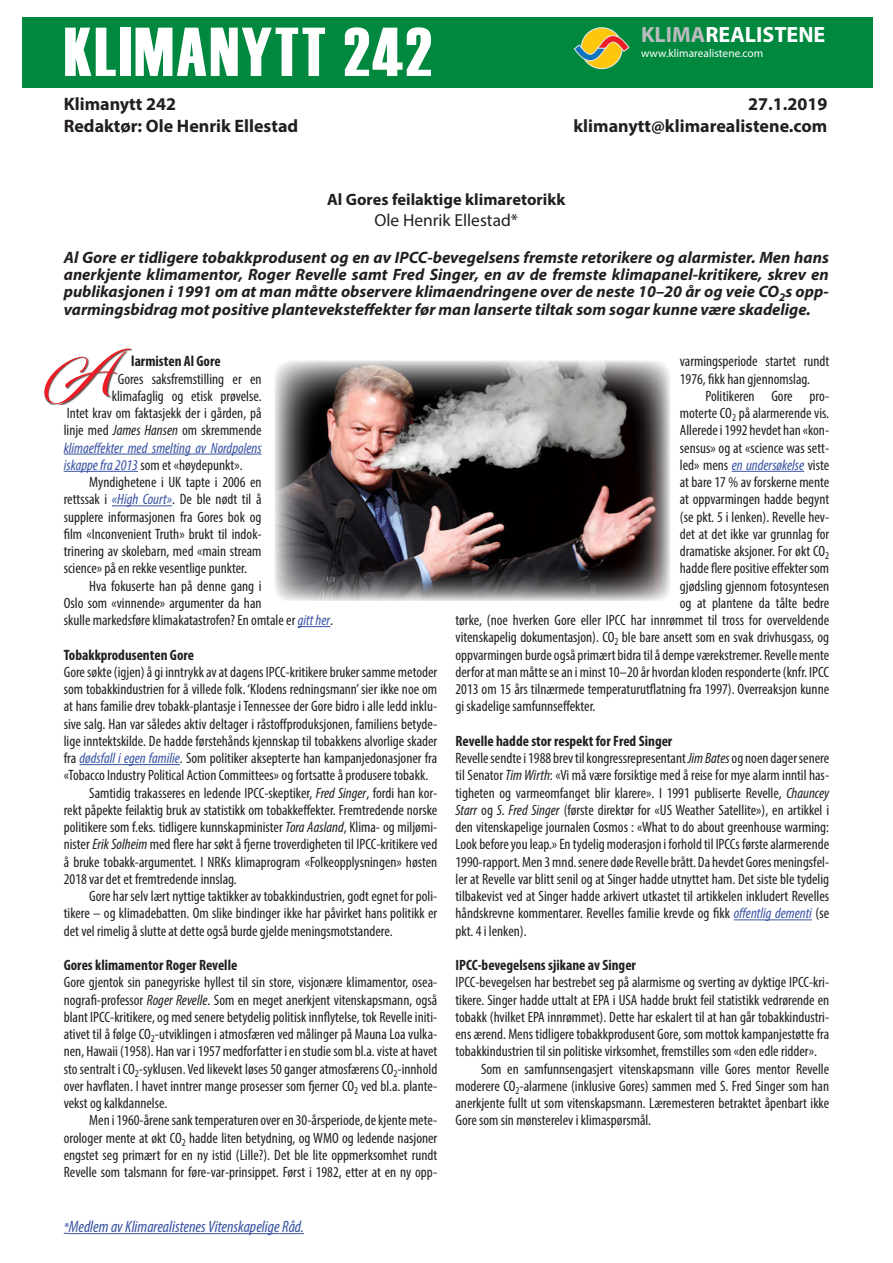
<style>
.page{position:relative;width:893px;height:1263px;background:#fff}
.page>*{position:absolute;margin:0;border:0;box-sizing:border-box;transform-origin:0 0}
.t1{font:69px "Haettenschweiler";letter-spacing:.04em;color:#fff}
.t2{font:700 22.05px "Myriad Pro";color:#fff}
.t3{font:700 18px "Myriad Pro";color:#231f20}
.Forfatter{font:17.4px "Myriad Pro";color:#231f20}
.Ingress{font:italic 700 16.5px/17.2px "Myriad Pro";color:#231f20;text-align:justify}
.t4{font:italic condensed 16.5px "Myriad Pro";color:#3853a3}
.Tittel{font:700 16.5px "Myriad Pro";color:#231f20}
.Tekst{font:condensed 15px/17.2px "Myriad Pro";color:#231f20;text-align:justify}
.Tekst-2{font:700 condensed 15px "Myriad Pro";color:#231f20}
.Tekst-3{font:italic condensed 15px "Myriad Pro";color:#3853a3}
.t5{font:11.4px "Myriad Pro";color:#fff}
.s1{color:#babbbe}
.s2{font-style:italic}
.s3{font-style:italic;color:#3853a3}
.s4{font-style:normal;color:#231f20}
.s5{font-size:13.5px}
</style>
<div class="page">
<div style="left:22px;top:17px;width:851px;height:70px;background:#00883e"></div>
<div style="left:581px;top:28px;width:41px;height:41px;background:#fec70c;border-radius:50%"></div>
<div style="left:581px;top:27px;width:42px;height:42px;border:1px solid #e6e7e9;border-radius:50%"></div>
<svg style="left:574px;top:35px;width:55px;height:35px"></svg>
<hr style="left:69px;top:1233px;width:235px;height:1px;background:#3853a3">
<hr style="left:64px;top:454px;width:198px;height:1px;background:#3853a3">
<hr style="left:64px;top:471px;width:74px;height:1px;background:#3853a3">
<hr style="left:112px;top:505px;width:60px;height:1px;background:#3853a3">
<hr style="left:298px;top:626px;width:32px;height:1px;background:#3853a3">
<hr style="left:80px;top:764px;width:100px;height:1px;background:#3853a3">
<hr style="left:732px;top:471px;width:72px;height:1px;background:#3853a3">
<hr style="left:734px;top:919px;width:78px;height:1px;background:#3853a3">
<img style="left:274px;top:360px;width:396px;height:241px">
<svg style="left:44px;top:349px;width:86px;height:55px"></svg>
<p class="t1" style="left:64px;top:12px;width:369px">KLIMANYTT 242</p>
<p class="t2" style="left:641px;top:20px;width:186px"><span class="s1">KLIMA</span>REALISTENE</p>
<p class="t5" style="left:641px;top:46px;width:124px">www.klimarealistene.com</p>
<p class="t3" style="left:64px;top:92px;width:114px">Klimanytt 242</p>
<p class="t3" style="left:748px;top:92px;width:81px">27.1.2019</p>
<p class="t3" style="left:64px;top:114px;width:236px">Redaktør: Ole Henrik Ellestad</p>
<p class="t3" style="left:573px;top:114px;width:255px">klimanytt@klimarealistene.com</p>
<p class="Tittel" style="left:327px;top:189px;width:240px">Al Gores feilaktige klimaretorikk</p>
<p class="Forfatter" style="left:374px;top:209px;width:145px">Ole Henrik Ellestad*</p>
<p class="Ingress" style="left:64px;top:248px;width:767px">Al Gore er tidligere tobakkprodusent og en av IPCC-bevegelsens fremste retorikere og alarmister. Men hans anerkjente klimamentor, Roger Revelle samt Fred Singer, en av de fremste klimapanel-kritikere, skrev en publikasjonen i 1991 om at man måtte observere klimaendringene over de neste 10–20 år og veie CO<sub>2</sub>s opp&shy;varmingsbidrag mot positive planteveksteffekter før man lanserte tiltak som sogar kunne være skadelige.</p>
<p class="Tekst-2" style="left:131px;top:352px;width:91px">larmisten Al Gore</p>
<p class="Tekst" style="left:118px;top:370px;width:145px">Gores saksfremstilling er en</p>
<p class="Tekst" style="left:112px;top:387px;width:151px">klimafaglig og etisk prøvelse.</p>
<p class="Tekst" style="left:67px;top:404px;width:196px">Intet krav om faktasjekk der i gården, på</p>
<p class="Tekst" style="left:64px;top:421px;width:199px">linje med <span class="s2">James Hansen</span> om skremmende</p>
<p class="Tekst-3" style="left:64px;top:439px;width:199px">klimaeffekter med smelting av Nordpolens</p>
<p class="Tekst" style="left:64px;top:456px;width:180px"><span class="s3">iskappe fra 2013</span> som et «høydepunkt».</p>
<p class="Tekst" style="left:64px;top:473px;width:199px;text-indent:26px">Myndighetene i UK tapte i 2006 en rettssak i <span class="s3">«High Court»</span>. De ble nødt til å supplere informasjonen fra Gores bok og film «Inconvenient Truth» brukt til indok&shy;trinering av skolebarn, med «main stream science» på en rekke vesentlige punkter.</p>
<p class="Tekst" style="left:64px;top:577px;width:271px;text-align:left;text-indent:26px">Hva fokuserte han på denne gang i<br>Oslo som «vinnende» argumenter da han<br>skulle markedsføre klimakatastrofen? En omtale er <span class="s3">gitt her</span>.</p>
<p class="Tekst-2" style="left:64px;top:645px;width:132px">Tobakkprodusenten Gore</p>
<p class="Tekst" style="left:64px;top:663px;width:375px">Gore søkte (igjen) å gi inntrykk av at dagens IPCC-kritikere bruker samme metoder som tobakkindustrien for å villede folk. ‘Klodens redningsmann’ sier ikke noe om at hans familie drev tobakk-plantasje i Tennessee der Gore bidro i alle ledd inklu&shy;sive salg. Han var således aktiv deltager i råstoffproduksjonen, familiens betyde&shy;lige inntektskilde. De hadde førstehånds kjennskap til tobakkens alvorlige skader fra <span class="s3">dødsfall i egen familie</span>. Som politiker aksepterte han kampanjedonasjoner fra «Tobacco Industry Political Action Committees» og fortsatte å produsere tobakk.</p>
<p class="Tekst" style="left:64px;top:784px;width:375px;text-indent:26px">Samtidig trakasseres en ledende IPCC-skeptiker, <span class="s2">Fred Singer</span>, fordi han kor&shy;rekt påpekte feilaktig bruk av statistikk om tobakkeffekter. Fremtredende norske politikere som f.eks. tidligere kunnskapminister <span class="s2">Tora Aasland</span>, Klima- og miljømi&shy;nister <span class="s2">Erik Solheim</span> med flere har søkt å fjerne troverdigheten til IPCC-kritikere ved å bruke tobakk-argumentet. I NRKs klimaprogram «Folkeopplysningen» høsten 2018 var det et fremtredende innslag.</p>
<p class="Tekst" style="left:64px;top:887px;width:375px;text-indent:26px">Gore har selv lært nyttige taktikker av tobakkindustrien, godt egnet for poli&shy;tikere – og klimadebatten. Om slike bindinger ikke har påvirket hans politikk er det vel rimelig å slutte at dette også burde gjelde meningsmotstandere.</p>
<p class="Tekst-2" style="left:64px;top:956px;width:175px">Gores klimamentor Roger Revelle</p>
<p class="Tekst" style="left:64px;top:973px;width:375px">Gore gjentok sin panegyriske hyllest til sin store, visjonære klimamentor, osea&shy;nografi-professor <span class="s2">Roger Revelle</span>. Som en meget anerkjent vitenskapsmann, også blant IPCC-kritikere, og med senere betydelig politisk innflytelse, tok Revelle initi&shy;ativet til å følge CO<sub>2</sub>-utviklingen i atmosfæren ved målinger på Mauna Loa vulka&shy;nen, Hawaii (1958). Han var i 1957 medforfatter i en studie som bl.a. viste at havet sto sentralt i CO<sub>2</sub>-syklusen. Ved likevekt løses 50 ganger atmosfærens CO<sub>2</sub>-innhold over havflaten. I havet inntrer mange prosesser som fjerner CO<sub>2</sub> ved bl.a. plante&shy;vekst og kalkdannelse.</p>
<p class="Tekst" style="left:64px;top:1111px;width:375px;text-indent:26px">Men i 1960-årene sank temperaturen over en 30-årsperiode, de kjente mete&shy;orologer mente at økt CO<sub>2</sub> hadde liten betydning, og WMO og ledende nasjoner engstet seg primært for en ny istid (Lille?). Det ble lite oppmerksomhet rundt Revelle som talsmann for føre-var-prinsippet. Først i 1982, etter at en ny opp-</p>
<p class="Tekst" style="left:680px;top:352px;width:151px">varmingsperiode startet rundt<br>1976, fikk han gjennomslag.</p>
<p class="Tekst" style="left:705px;top:387px;width:125px">Politikeren Gore pro-</p>
<p class="Tekst" style="left:680px;top:404px;width:151px">moterte CO<sub>2</sub> på alarmerende vis.</p>
<p class="Tekst" style="left:680px;top:421px;width:151px">Allerede i 1992 hevdet han «kon-</p>
<p class="Tekst" style="left:680px;top:439px;width:151px">sensus» og at «science was sett-</p>
<p class="Tekst-3" style="left:680px;top:456px;width:151px"><span class="s4">led» mens</span> en undersøkelse <span class="s4">viste</span></p>
<p class="Tekst" style="left:680px;top:473px;width:151px">at bare 17 % av forskerne mente</p>
<p class="Tekst" style="left:680px;top:490px;width:151px">at oppvarmingen hadde begynt</p>
<p class="Tekst" style="left:680px;top:508px;width:151px">(se pkt. 5 i lenken). Revelle hev-</p>
<p class="Tekst" style="left:680px;top:525px;width:151px">det at det ikke var grunnlag for</p>
<p class="Tekst" style="left:680px;top:542px;width:151px">dramatiske aksjoner. For økt CO<sub>2</sub></p>
<p class="Tekst" style="left:680px;top:559px;width:151px">hadde flere positive effekter som</p>
<p class="Tekst" style="left:680px;top:577px;width:151px">gjødsling gjennom fotosyntesen</p>
<p class="Tekst" style="left:680px;top:594px;width:151px">og at plantene da tålte bedre</p>
<p class="Tekst" style="left:455px;top:611px;width:375px">tørke, (noe hverken Gore eller IPCC har innrømmet til tross for overveldende</p>
<p class="Tekst" style="left:455px;top:628px;width:375px">vitenskapelig dokumentasjon). CO<sub>2</sub> ble bare ansett som en svak drivhusgass, og</p>
<p class="Tekst" style="left:455px;top:646px;width:375px">oppvarmingen burde også primært bidra til å dempe værekstremer. Revelle mente</p>
<p class="Tekst" style="left:455px;top:663px;width:375px">derfor at man måtte se an i minst 10–20 år hvordan kloden responderte (knfr. IPCC</p>
<p class="Tekst" style="left:455px;top:680px;width:375px">2013 om 15 års tilnærmede temperaturutflatning fra 1997). Overreaksjon kunne</p>
<p class="Tekst" style="left:455px;top:697px;width:141px">gi skadelige samfunnseffekter.</p>
<p class="Tekst-2" style="left:455px;top:731px;width:218px">Revelle hadde stor respekt for Fred Singer</p>
<p class="Tekst" style="left:455px;top:749px;width:375px">Revelle sendte i 1988 brev til kongressrepresentant <span class="s2">Jim Bates</span> og noen dager senere til Senator <span class="s2">Tim Wirth</span>: «Vi må være forsiktige med å reise for mye alarm inntil has&shy;tigheten og varmeomfanget blir klarere». I 1991 publiserte Revelle, <span class="s2">Chauncey Starr</span> og <span class="s2">S. Fred Singer</span> (første direktør for «US Weather Satellite»), en artikkel i den vitenskapelige journalen Cosmos : «What to do about greenhouse warming:<br>Look before you leap.» En tydelig moderasjon i forhold til IPCCs første alarmerende 1990-rapport. Men 3 mnd. senere døde Revelle brått. Da hevdet Gores meningsfel&shy;ler at Revelle var blitt senil og at Singer hadde utnyttet ham. Det siste ble tydelig tilbakevist ved at Singer hadde arkivert utkastet til artikkelen inkludert Revelles håndskrevne kommentarer. Revelles familie krevde og fikk <span class="s3">offentlig dementi</span> (se pkt. 4 i lenken).</p>
<p class="Tekst-2" style="left:455px;top:956px;width:182px">IPCC-bevegelsens sjikane av Singer</p>
<p class="Tekst" style="left:455px;top:973px;width:375px">IPCC-bevegelsen har bestrebet seg på alarmisme og sverting av dyktige IPCC-kri&shy;tikere. Singer hadde uttalt at EPA i USA hadde brukt feil statistikk vedrørende en tobakk (hvilket EPA innrømmet). Dette har eskalert til at han går tobakkindustri&shy;ens ærend. Mens tidligere tobakkprodusent Gore, som mottok kampanjestøtte fra tobakkindustrien til sin politiske virksomhet, fremstilles som «den edle ridder».</p>
<p class="Tekst" style="left:455px;top:1060px;width:375px;text-indent:26px">Som en samfunnsengasjert vitenskapsmann ville Gores mentor Revelle moderere CO<sub>2</sub>-alarmene (inklusive Gores) sammen med S. Fred Singer som han anerkjente fullt ut som vitenskapsmann. Læremesteren betraktet åpenbart ikke Gore som sin mønsterelev i klimaspørsmål.</p>
<p class="t4" style="left:64px;top:1216px;width:242px"><span class="s5">*</span>Medlem av Klimarealistenes Vitenskapelige Råd.</p>
</div>
